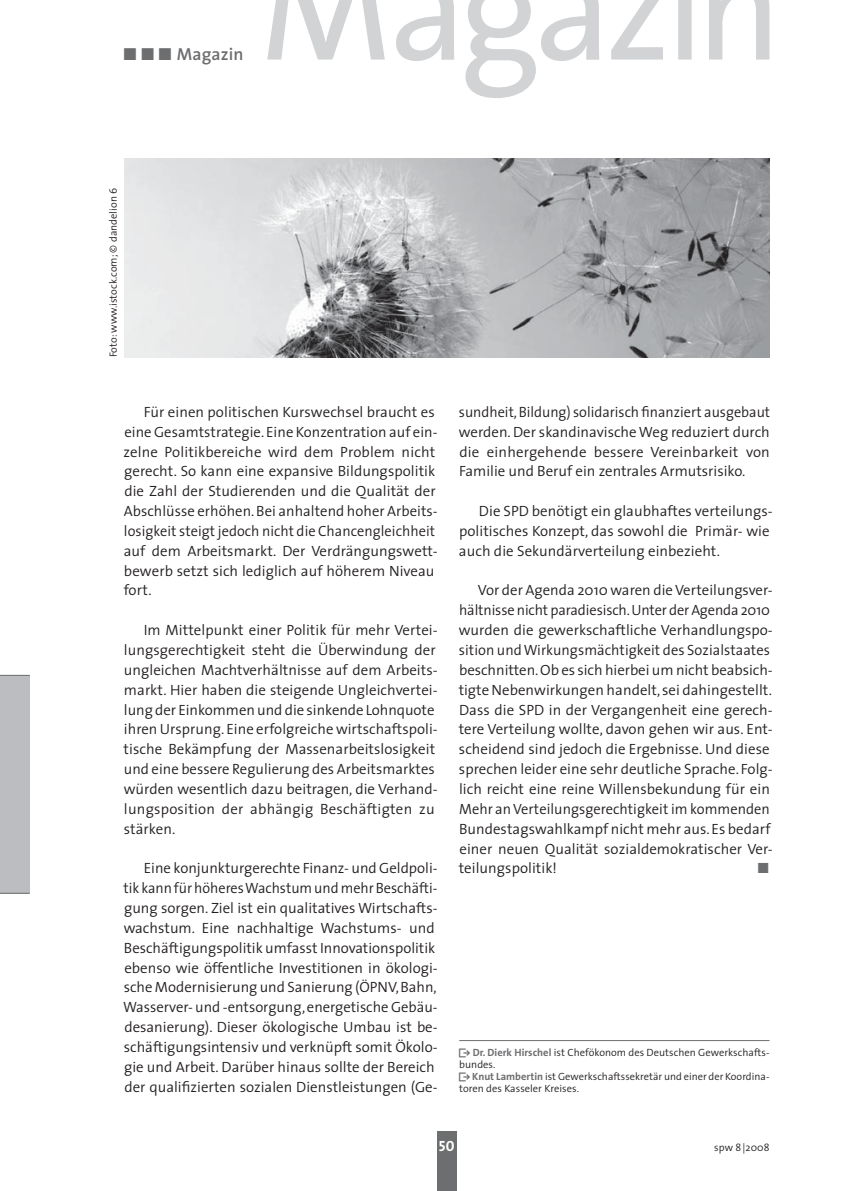
<style>
.page{position:relative;width:844px;height:1191px;background:#fff}
.page>*{position:absolute;margin:0;border:0;box-sizing:border-box;transform-origin:0 0}
.t1{font:600 17.5px "The Sans";letter-spacing:.005em;color:#6d6e70}
.t2{font:300 14.88px/19.8px "The Sans";letter-spacing:.005em;color:#231f20}
.t3{font:300 14.88px/19.8px "The Sans";letter-spacing:.005em;color:#231f20;text-align:justify;scale:.96 1}
.t4{font:14.88px "The Sans Bold Caps";color:#fff}
.t5{font:14.88px "The Sans Bold Expert";color:#6d6e70}
.t6{font:300 10.5px/11.9px "The Sans";letter-spacing:.005em;color:#231f20}
.s1{font-family:"The Sans Bold Expert";font-weight:400}
.s2{font-family:"The Sans Bold Expert";font-weight:400;color:#6d6e70}
.s3{font-weight:700;color:#6d6e70}
</style>
<div class="page">
<div style="left:437px;top:1131px;width:19px;height:60px;background:#6d6e70"></div>
<div style="left:0;top:675px;width:30px;height:218px;background:#bbbdc0"></div>
<hr style="left:0;top:675px;width:30px;height:1px;background:#6d6e70">
<hr style="left:0;top:892px;width:30px;height:1px;background:#6d6e70">
<svg style="left:267px;top:0;width:502px;height:98px"></svg>
<hr style="left:459px;top:1040px;width:310px;height:1px;background:#6d6e70">
<img style="left:124px;top:159px;width:645px;height:198px">
<p class="t1" style="left:122px;top:47px;width:122px"><span class="s1">ó ó ó</span> Magazin</p>
<p class="t6" style="left:108px;top:357px;width:171px;rotate:-90deg">Foto: www.istock.com; © dandelion 6</p>
<p class="t2" style="left:123px;top:403px;width:316px;text-indent:20px">Für einen politischen Kurswechsel braucht es eine Gesamtstrategie. Eine Konzentration auf ein&shy;zelne Politikbereiche wird dem Problem nicht ge recht. So kann eine expansive Bildungspolitik die Zahl der Studierenden und die Qualität der Abschlüsse erhöhen. Bei anhaltend hoher Arbeits&shy;losigkeit steigt jedoch nicht die Chancengleichheit auf dem Arbeitsmarkt. Der Verdrängungswett&shy;bewerb setzt sich lediglich auf höherem Niveau fort.</p>
<p class="t2" style="left:123px;top:622px;width:315px;text-indent:20px">Im Mittelpunkt einer Politik für mehr Vertei&shy;lungsgerechtigkeit steht die Überwindung der ungleichen Machtverhältnisse auf dem Arbeits&shy;markt. Hier haben die steigende Ungleichvertei&shy;lung der Einkommen und die sinkende Lohnquote ihren Ursprung. Eine erfolgreiche wirtschaftspoli&shy;tische Bekämpfung der Massenarbeitslosigkeit und eine bessere Regulierung des Arbeitsmarktes würden wesentlich dazu beitragen, die Verhand&shy;lungsposition der abhängig Beschäftigten zu stärken.</p>
<p class="t2" style="left:123px;top:860px;width:316px;text-indent:21px">Eine konjunkturgerechte Finanz- und Geld po li&shy;tik kann für höheres Wachstum und mehr Beschäfti&shy;gung sorgen. Ziel ist ein qualitatives Wirtschafts&shy;wachstum. Eine nachhaltige Wachstums- und Beschäftigungspolitik umfasst Innovationspolitik ebenso wie öffentliche Investitionen in ökologi&shy;sche Modernisierung und Sanierung (ÖPNV, Bahn, Wasserver- und -entsorgung, energetische Gebäu&shy;desanierung). Dieser ökologische Umbau ist be&shy;schäftigungsintensiv und verknüpft somit Ökolo&shy;gie und Arbeit. Darüber hinaus sollte der Bereich der qualifizierten sozialen Dienstleistungen (Ge-</p>
<p class="t3" style="left:458px;top:403px;width:326px">sundheit, Bildung) solidarisch finanziert ausgebaut werden. Der skandinavische Weg redu ziert durch die einhergehende bessere Vereinbarkeit von Familie und Beruf ein zentrales Armutsrisiko.</p>
<p class="t2" style="left:459px;top:503px;width:315px;text-indent:20px">Die SPD benötigt ein glaubhaftes verteilungs&shy;politisches Konzept, das sowohl die Primär- wie auch die Sekundärverteilung einbezieht.</p>
<p class="t2" style="left:458px;top:582px;width:315px;text-indent:19px">Vor der Agenda 2010 waren die Verteilungsver&shy;hältnisse nicht paradiesisch. Unter der Agenda 2010 wurden die gewerkschaftliche Verhandlungspo&shy;sition und Wirkungsmächtigkeit des Sozialstaates beschnitten. Ob es sich hierbei um nicht beabsich&shy;tigte Nebenwirkungen handelt, sei dahingestellt.<br>Dass die SPD in der Vergangenheit eine gerech&shy;tere Verteilung wollte, davon gehen wir aus. Ent&shy;scheidend sind jedoch die Ergebnisse. Und diese sprechen leider eine sehr deutliche Sprache. Folg&shy;lich reicht eine reine Willensbekundung für ein Mehr an Verteilungsgerechtigkeit im kommenden Bundestagswahlkampf nicht mehr aus. Es bedarf einer neuen Qualität sozialdemokratischer Ver&shy;teilungspolitik!</p>
<p class="t5" style="left:756px;top:859px;width:14px">ó</p>
<p class="t6" style="left:459px;top:1047px;width:312px"><span class="s2">û</span> <span class="s3">Dr. Dierk Hirschel</span> ist Chefökonom des Deutschen Gewerkschafts&shy;bundes.<br><span class="s2">û</span> <span class="s3">Knut Lambertin</span> ist Gewerkschaftssekretär und einer der Koordina&shy;toren des Kasseler Kreises.</p>
<p class="t4" style="left:439px;top:1137px;width:17px">50</p>
<p class="t6" style="left:714px;top:1142px;width:57px">spw 8 |2008</p>
</div>
